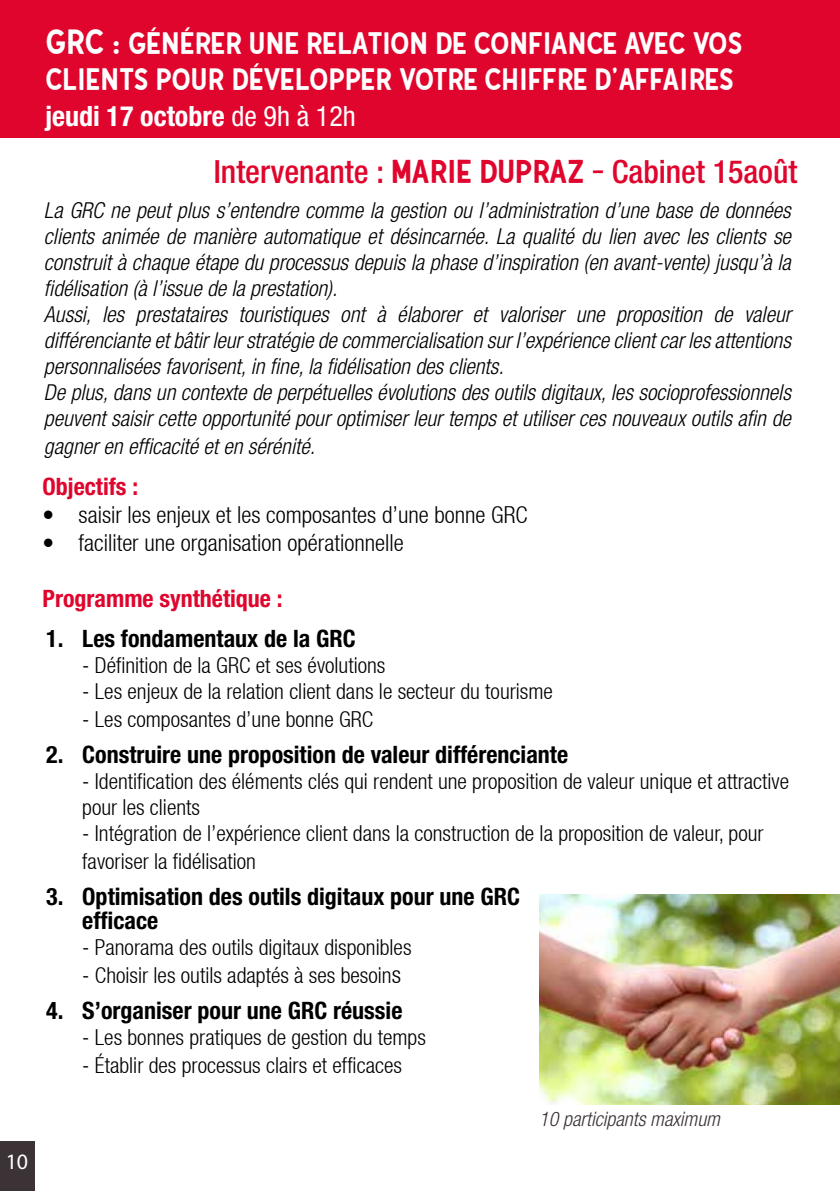
<style>
.page{position:relative;width:840px;height:1191px;background:#fff}
.page>*{position:absolute;margin:0;border:0;box-sizing:border-box;transform-origin:0 0}
.t1{font:500 condensed 32px "Helvetica Neue LT Pro";color:#df052d}
.t2{font:30px/36px "Gutenberg Clean";letter-spacing:-.01em;color:#fff}
.t3{font:700 condensed 28px "Helvetica Neue LT Pro";color:#fff}
.t4{font:700 condensed 24px/24px "Helvetica Neue LT Pro";color:#000}
.t5{font:700 condensed 24px "Helvetica Neue LT Pro";color:#df052d}
.t6{font:300 condensed 23.4px "Helvetica Neue LT";color:#000}
.t7{font:italic 300 condensed 22px/26px "Helvetica Neue LT Pro";color:#000}
.t8{font:300 condensed 22px/26px "Helvetica Neue LT";color:#000}
.t9{font:22px "Myriad Pro";color:#fff}
.t10{font:italic 300 condensed 20px "Helvetica Neue LT Pro";color:#3c3336}
.s1{font-size:34px}
.s2{font-weight:400}
.s3{font-family:"Gutenberg Clean";font-weight:400;font-stretch:normal}
.s4{font-size:24px}
</style>
<div class="page">
<div style="left:0;top:1141px;width:34px;height:50px;background:#3c3336"></div>
<div style="left:0;top:0;width:839px;height:138px;background:#df052d"></div>
<img style="left:539px;top:894px;width:300px;height:210px">
<p class="t9" style="left:6px;top:1148px;width:24px">10</p>
<h2 class="t2" style="left:45px;top:26px;width:698px"><span class="s1">GRC :</span> GÉNÉRER UNE RELATION DE CONFIANCE AVEC VOS<br>CLIENTS POUR DÉVELOPPER VOTRE CHIFFRE D’AFFAIRES</h2>
<p class="t3" style="left:45px;top:99px;width:312px">jeudi 17 octobre <span class="s2">de 9h à 12h</span></p>
<h1 class="t1" style="left:214px;top:152px;width:584px">Intervenante : <span class="s3">MARIE DUPRAZ -</span> Cabinet 15août</h1>
<p class="t7" style="left:44px;top:197px;width:748px">La GRC ne peut plus s’entendre comme la gestion ou l’administration d’une base de données clients animée de manière automatique et désincarnée. La qualité du lien avec les clients se construit à chaque étape du processus depuis la phase d’inspiration (en avant-vente) jusqu’à la fidélisation (à l’issue de la prestation).<br>Aussi, les prestataires touristiques ont à élaborer et valoriser une proposition de valeur différenciante et bâtir leur stratégie de commercialisation sur l’expérience client car les attentions personnalisées favorisent, in fine, la fidélisation des clients.<br>De plus, dans un contexte de perpétuelles évolutions des outils digitaux, les socioprofessionnels peuvent saisir cette opportunité pour optimiser leur temps et utiliser ces nouveaux outils afin de</p>
<p class="t7" style="left:44px;top:433px;width:272px">gagner en efficacité et en sérénité.</p>
<p class="t5" style="left:43px;top:472px;width:97px">Objectifs :</p>
<p class="t6" style="left:43px;top:501px;width:486px">• saisir les enjeux et les composantes d’une bonne GRC</p>
<p class="t6" style="left:43px;top:529px;width:362px">• faciliter une organisation opérationnelle</p>
<p class="t5" style="left:43px;top:584px;width:241px">Programme synthétique :</p>
<p class="t4" style="left:46px;top:626px;width:311px">1. Les fondamentaux de la GRC</p>
<p class="t8" style="left:82px;top:652px;width:304px">- Définition de la GRC et ses évolutions</p>
<p class="t8" style="left:82px;top:678px;width:472px">- Les enjeux de la relation client dans le secteur du tourisme</p>
<p class="t8" style="left:82px;top:706px;width:292px">- Les composantes d’une bonne GRC</p>
<p class="t4" style="left:46px;top:742px;width:523px">2. Construire une proposition de valeur différenciante</p>
<p class="t8" style="left:82px;top:768px;width:707px">- Identification des éléments clés qui rendent une proposition de valeur unique et attractive pour les clients</p>
<p class="t8" style="left:82px;top:819px;width:682px;line-height:28px">- Intégration de l’expérience client dans la construction de la proposition de valeur, pour favoriser la fidélisation</p>
<p class="t4" style="left:82px;top:884px;width:439px;text-indent:-36px">3. Optimisation des outils digitaux pour une GRC efficace</p>
<p class="t8" style="left:82px;top:934px;width:330px">- Panorama des outils digitaux disponibles</p>
<p class="t8" style="left:82px;top:962px;width:320px">- Choisir les outils adaptés à ses besoin<span class="s4">s</span></p>
<p class="t4" style="left:46px;top:998px;width:357px">4. S’organiser pour une GRC réussie</p>
<p class="t8" style="left:82px;top:1024px;width:345px">- Les bonnes pratiques de gestion du temps</p>
<p class="t8" style="left:82px;top:1052px;width:321px">- Établir des processus clairs et efficaces</p>
<p class="t10" style="left:539px;top:1107px;width:182px">10 participants maximum</p>
</div>
